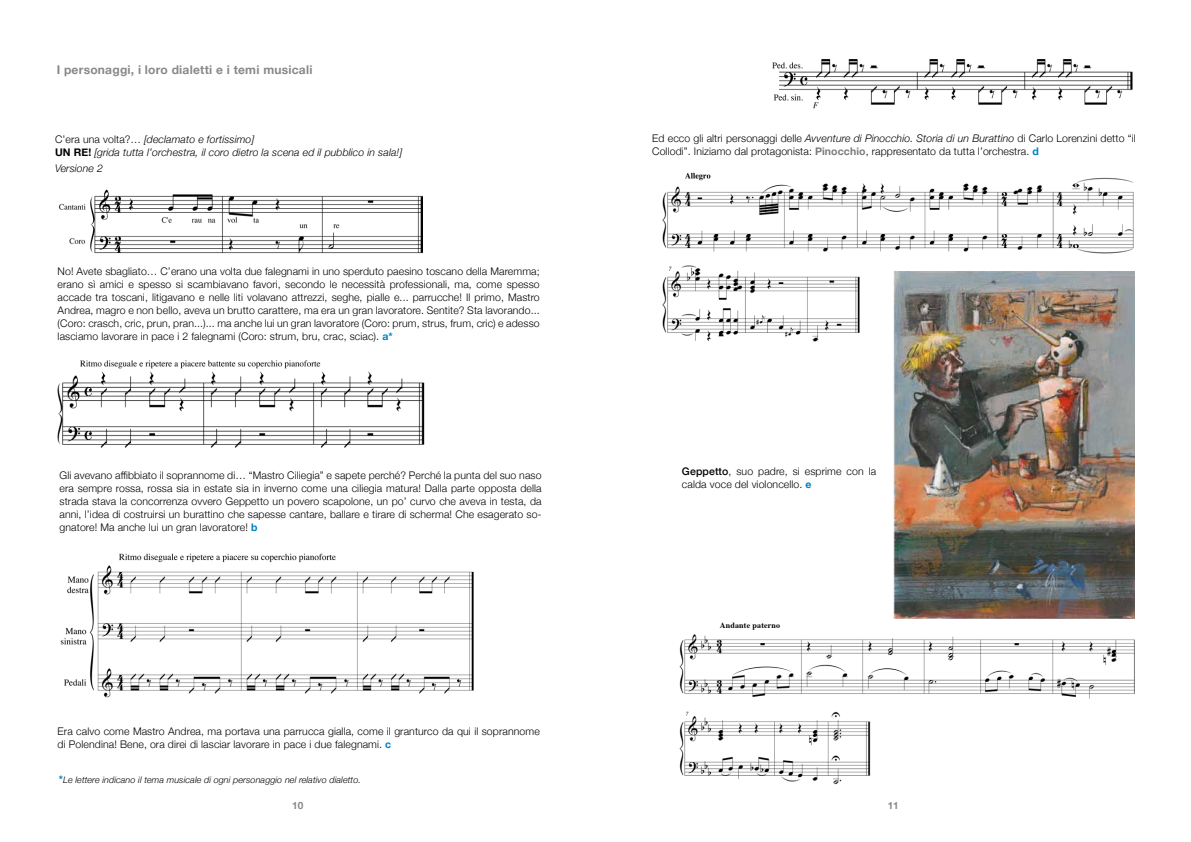
<style>
.page{position:relative;width:1191px;height:842px;background:#fff}
.page>*{position:absolute;margin:0;border:0;box-sizing:border-box;transform-origin:0 0}
.t1{font:700 12px "Helvetica Neue";letter-spacing:.02em;color:#87888a}
.t2{font:300 10.5px/13px "Helvetica Neue";letter-spacing:.01em;color:#000}
.t3{font:italic 300 10.5px/13px "Helvetica Neue";letter-spacing:.01em;color:#000}
.t4{font:700 10px "Helvetica Neue";color:#87888a}
.t5{font:italic 300 9px "Helvetica Neue";letter-spacing:.01em;color:#000}
.t6{font:700 8px "Times";letter-spacing:.02em;color:#000}
.s1{font-style:normal}
.s2{font-weight:700;font-style:normal}
.s3{font-weight:700;color:#0080c1}
.s4{font-weight:700;font-style:normal;font-size:10.5px;color:#0080c1}
.s5{font-style:italic}
.s6{font-weight:700;color:#7b7c7e}
.s7{font-weight:500}
</style>
<div class="page">
<img style="left:679px;top:617px;width:455px;height:168px">
<img style="left:662px;top:172px;width:473px;height:186px">
<img style="left:772px;top:59px;width:361px;height:50px">
<img style="left:894px;top:272px;width:240px;height:346px">
<img style="left:58px;top:189px;width:365px;height:65px">
<img style="left:57px;top:360px;width:368px;height:88px">
<img style="left:60px;top:553px;width:414px;height:145px">
<p class="t1" style="left:57px;top:60px;width:257px">I personaggi, i loro dialetti e i temi musicali</p>
<p class="t3" style="left:55px;top:132px;width:349px"><span class="s1">C’era una volta?…</span> [declamato e fortissimo]<br><span class="s2">UN RE!</span> [grida tutta l’orchestra, il coro dietro la scena ed il pubblico in sala!]</p>
<p class="t3" style="left:55px;top:161px;width:50px">Versione 2</p>
<p class="t2" style="left:58px;top:264px;width:483px;text-align:justify">No! Avete sbagliato… C’erano una volta due falegnami in uno sperduto paesino toscano della Maremma; erano sì amici e spesso si scambiavano favori, secondo le necessità professionali, ma, come spesso accade tra toscani, litigavano e nelle liti volavano attrezzi, seghe, pialle e... parrucche! Il primo, Mastro Andrea, magro e non bello, aveva un brutto carattere, ma era un gran lavoratore. Sentite? Sta lavorando... (Coro: crasch, cric, prun, pran...)... ma anche lui un gran lavoratore (Coro: prum, strus, frum, cric) e adesso lasciamo lavorare in pace i 2 falegnami (Coro: strum, bru, crac, sciac). <span class="s3">a*</span></p>
<p class="t2" style="left:60px;top:468px;width:483px;text-align:justify">Gli avevano affibbiato il soprannome di… “Mastro Ciliegia” e sapete perché? Perché la punta del suo naso era sempre rossa, rossa sia in estate sia in inverno come una ciliegia matura! Dalla parte opposta della strada stava la concorrenza ovvero Geppetto un povero scapolone, un po’ curvo che aveva in testa, da anni, l’idea di costruirsi un burattino che sapesse cantare, ballare e tirare di scherma! Che esagerato so&shy;gnatore! Ma anche lui un gran lavoratore! <span class="s3">b</span></p>
<p class="t2" style="left:58px;top:725px;width:483px">Era calvo come Mastro Andrea, ma portava una parrucca gialla, come il granturco da qui il soprannome di Polendina! Bene, ora direi di lasciar lavorare in pace i due falegnami. <span class="s3">c</span></p>
<p class="t5" style="left:59px;top:773px;width:303px"><span class="s4">*</span>Le lettere indicano il tema musicale di ogni personaggio nel relativo dialetto.</p>
<p class="t2" style="left:652px;top:131px;width:485px">Ed ecco gli altri personaggi delle <span class="s5">Avventure di Pinocchio. Storia di un Burattino</span> di Carlo Lorenzini detto “il<br>Collodi”. Iniziamo dal protagonista: <span class="s6">Pinocchio</span>, rappresentato da tutta l’orchestra. <span class="s3">d</span></p>
<p class="t2" style="left:682px;top:464px;width:196px"><span class="s7">Geppetto</span>, suo padre, si esprime con la calda voce del violoncello. <span class="s3">e</span></p>
<p class="t6" style="left:720px;top:617px;width:62px">Andante paterno</p>
<p class="t4" style="left:292px;top:798px;width:13px">10</p>
<p class="t4" style="left:887px;top:798px;width:13px">11</p>
</div>
